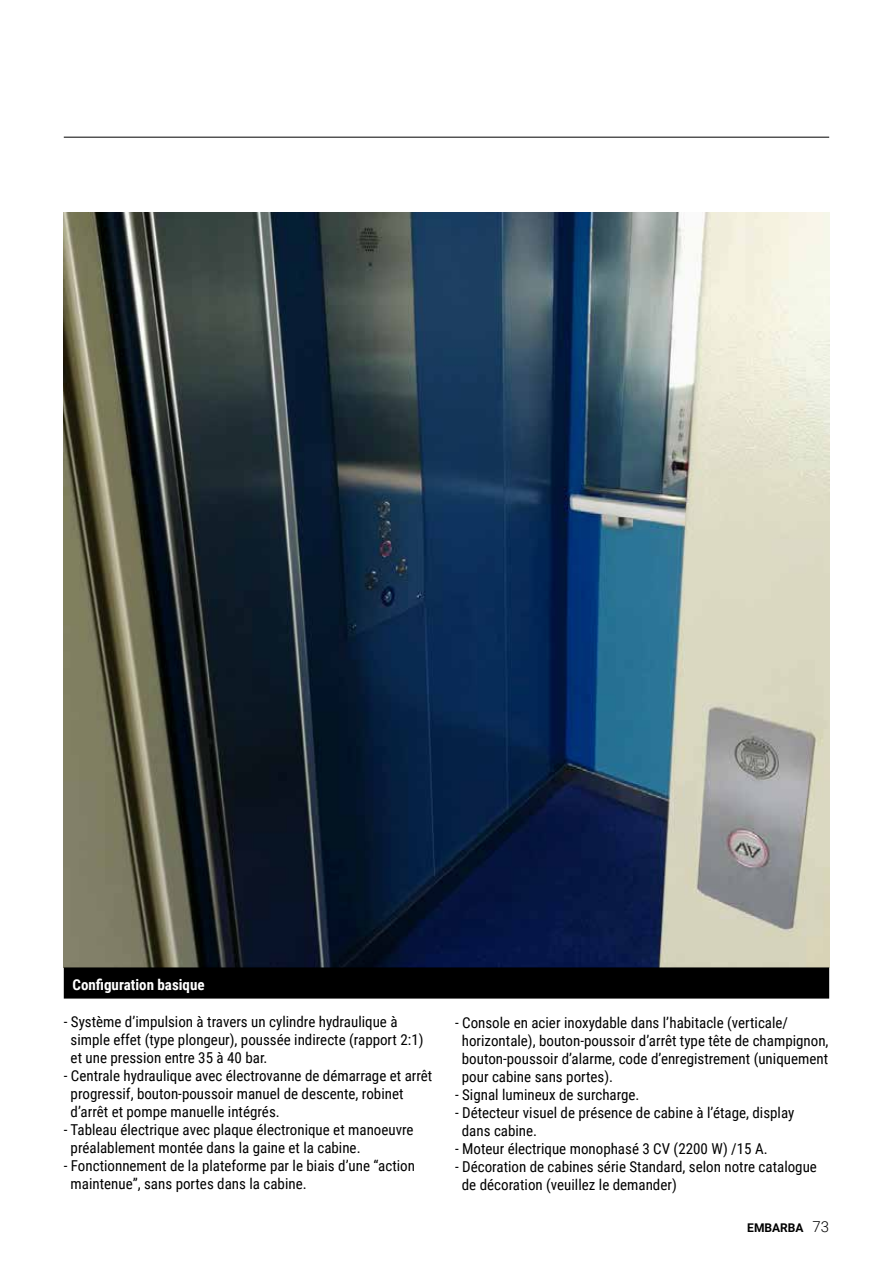
<style>
.page{position:relative;width:893px;height:1263px;background:#fff}
.page>*{position:absolute;margin:0;border:0;box-sizing:border-box;transform-origin:0 0}
.t1{font:15px/18px "Roboto Condensed";color:#000}
.t2{font:700 15px "Roboto Condensed";color:#fff}
.t3{font:700 12px "Roboto";color:#000}
.s1{font-weight:300;font-size:15px}
</style>
<div class="page">
<img style="left:64px;top:213px;width:765px;height:754px">
<hr style="left:64px;top:137px;width:765px;height:1px;background:#000">
<div style="left:65px;top:968px;width:763px;height:30px;background:#000"></div>
<div style="left:64px;top:967px;width:765px;height:31px;border:2px solid #000"></div>
<p class="t2" style="left:72px;top:974px;width:134px">Configuration basique</p>
<p class="t1" style="left:71px;top:1012px;width:354px;text-indent:-7px">- Système d’impulsion à travers un cylindre hydraulique à simple effet (type plongeur), poussée indirecte (rapport 2:1) et une pression entre 35 à 40 bar.</p>
<p class="t1" style="left:71px;top:1066px;width:363px;text-indent:-7px">- Centrale hydraulique avec électrovanne de démarrage et arrêt progressif, bouton-poussoir manuel de descente, robinet d’arrêt et pompe manuelle intégrés.</p>
<p class="t1" style="left:71px;top:1120px;width:344px;text-indent:-7px">- Tableau électrique avec plaque électronique et manoeuvre préalablement montée dans la gaine et la cabine.</p>
<p class="t1" style="left:71px;top:1156px;width:346px;text-indent:-7px">- Fonctionnement de la plateforme par le biais d’une “action maintenue”, sans portes dans la cabine.</p>
<p class="t1" style="left:462px;top:1013px;width:368px;text-indent:-7px">- Console en acier inoxydable dans l’habitacle (verticale/ horizontale), bouton-poussoir d’arrêt type tête de champignon, bouton-poussoir d’alarme, code d’enregistrement (uniquement pour cabine sans portes).</p>
<p class="t1" style="left:455px;top:1085px;width:186px">- Signal lumineux de surcharge.</p>
<p class="t1" style="left:462px;top:1103px;width:334px;text-indent:-7px">- Détecteur visuel de présence de cabine à l’étage, display dans cabine.</p>
<p class="t1" style="left:455px;top:1139px;width:314px">- Moteur électrique monophasé 3 CV (2200 W) /15 A.</p>
<p class="t1" style="left:462px;top:1157px;width:357px;text-indent:-7px">- Décoration de cabines série Standard, selon notre catalogue de décoration (veuillez le demander)</p>
<p class="t3" style="left:747px;top:1219px;width:83px">EMBARBA <span class="s1">73</span></p>
</div>
